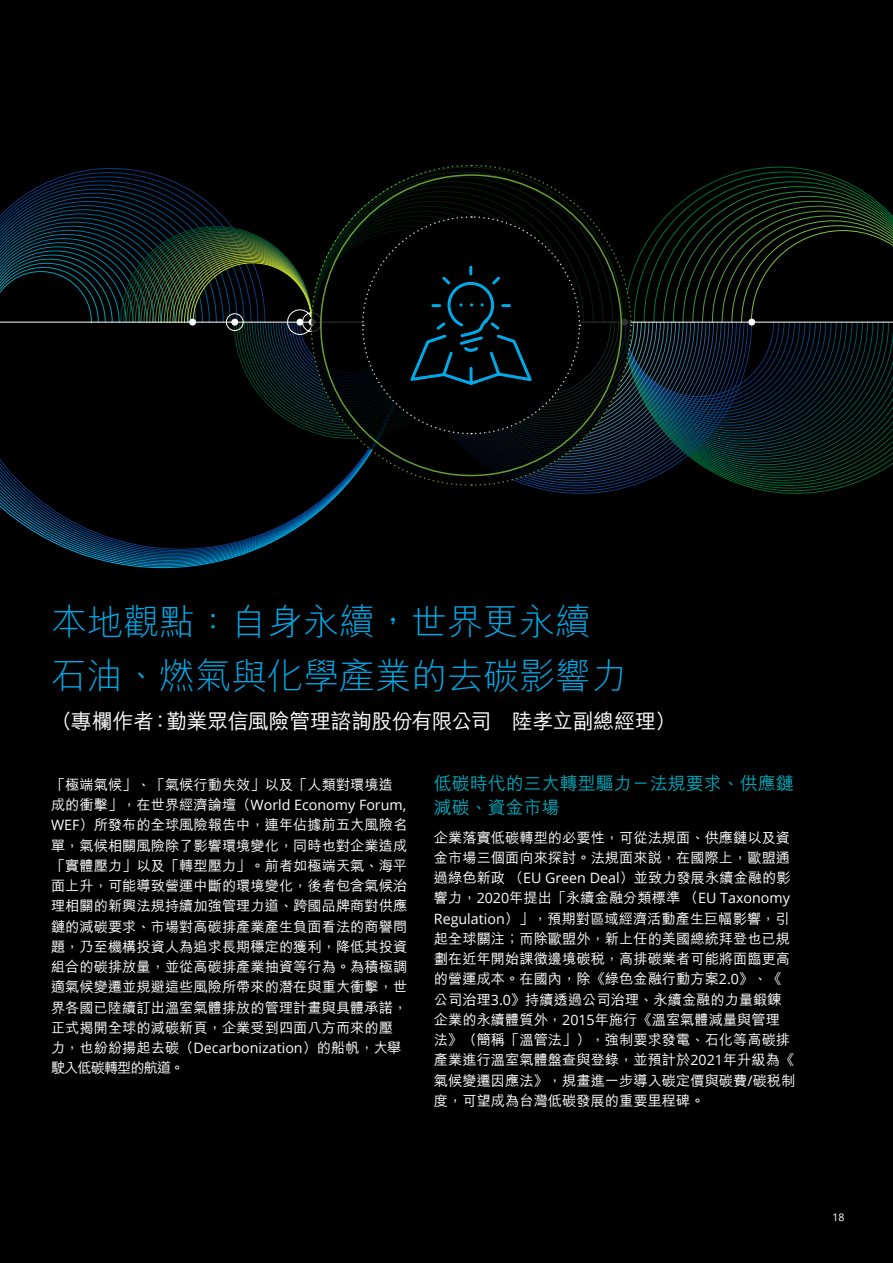
<style>
.page{position:relative;width:893px;height:1263px;background:#000}
.page>*{position:absolute;margin:0;border:0;box-sizing:border-box;transform-origin:0 0}
.t1{font:300 36px/54px "M Hei HK";color:#00aae7}
.t2{font:500 21px "M Hei HK";letter-spacing:-.025em;color:#fff}
.t3{font:500 18px/24px "M Hei HK";color:#00a5b8}
.t4{font:500 14.25px/20.2px "M Hei HK";color:#fff}
.t5{font:14.25px "Open Sans";color:#fff}
.t6{font:10.5px "Open Sans";color:#fff}
.s1{font-family:"M Hei HK";font-weight:500}
.s2{font-family:"Open Sans";font-weight:400}
</style>
<div class="page">
<svg style="left:0;top:488px;width:408px;height:61px;background:#000b13"></svg>
<svg style="left:0;top:164px;width:893px;height:324px;background:#040f0e"></svg>
<h1 class="t1" style="left:51px;top:595px;width:577px">本地觀點：自身永續，世界更永續石油、燃氣與化學產業的去碳影響力</h1>
<h2 class="t2" style="left:51px;top:706px;width:627px">（專欄作者：勤業眾信風險管理諮詢股份有限公司　陸孝立副總經理）</h2>
<p class="t4" style="left:51px;top:773px;width:343px">「極端氣候」、「氣候行動失效」以及「人類對環境造</p>
<p class="t5" style="left:51px;top:795px;width:357px"><span class="s1">成的衝擊」，在世界經濟論壇（</span>World Economy Forum,</p>
<p class="t4" style="left:51px;top:814px;width:358px"><span class="s2">WEF</span>）所發布的全球風險報告中，連年佔據前五大風險名單，氣候相關風險除了影響環境變化，同時也對企業造成「實體壓力」以及「轉型壓力」。前者如極端天氣、海平面上升，可能導致營運中斷的環境變化，後者包含氣候治理相關的新興法規持續加強管理力道、跨國品牌商對供應鏈的減碳要求、市場對高碳排產業產生負面看法的商譽問題，乃至機構投資人為追求長期穩定的獲利，降低其投資組合的碳排放量，並從高碳排產業抽資等行為。為積極調適氣候變遷並規避這些風險所帶來的潛在與重大衝擊，世界各國已陸續訂出溫室氣體排放的管理計畫與具體承諾，正式揭開全球的減碳新頁，企業受到四面八方而來的壓力，也紛紛揚起去碳（<span class="s2">Decarbonization</span>）的船帆，大舉駛入低碳轉型的航道。</p>
<p class="t3" style="left:434px;top:770px;width:361px">低碳時代的三大轉型驅力－法規要求、供應鏈減碳、資金市場</p>
<p class="t4" style="left:434px;top:826px;width:363px">企業落實低碳轉型的必要性，可從法規面、供應鏈以及資金市場三個面向來探討。法規面來說，在國際上，歐盟通過綠色新政（<span class="s2">EU Green Deal</span>）並致力發展永續金融的影響力，<span class="s2">2020</span>年提出「永續金融分類標準（<span class="s2">EU Taxonomy<br>Regulation</span>）」，預期對區域經濟活動產生巨幅影響，引起全球關注；而除歐盟外，新上任的美國總統拜登也已規劃在近年開始課徵邊境碳稅，高排碳業者可能將面臨更高的營運成本。在國內，除《綠色金融行動方案<span class="s2">2.0</span>》、《公司治理<span class="s2">3.0</span>》持續透過公司治理、永續金融的力量鍛鍊企業的永續體質外，<span class="s2">2015</span>年施行《溫室氣體減量與管理法》（簡稱「溫管法」），強制要求發電、石化等高碳排產業進行溫室氣體盤查與登錄，並預計於<span class="s2">2021</span>年升級為《氣候變遷因應法》，規畫進一步導入碳定價與碳費<span class="s2">/</span>碳稅制度，可望成為台灣低碳發展的重要里程碑。</p>
<p class="t6" style="left:832px;top:1210px;width:13px">18</p>
</div>
